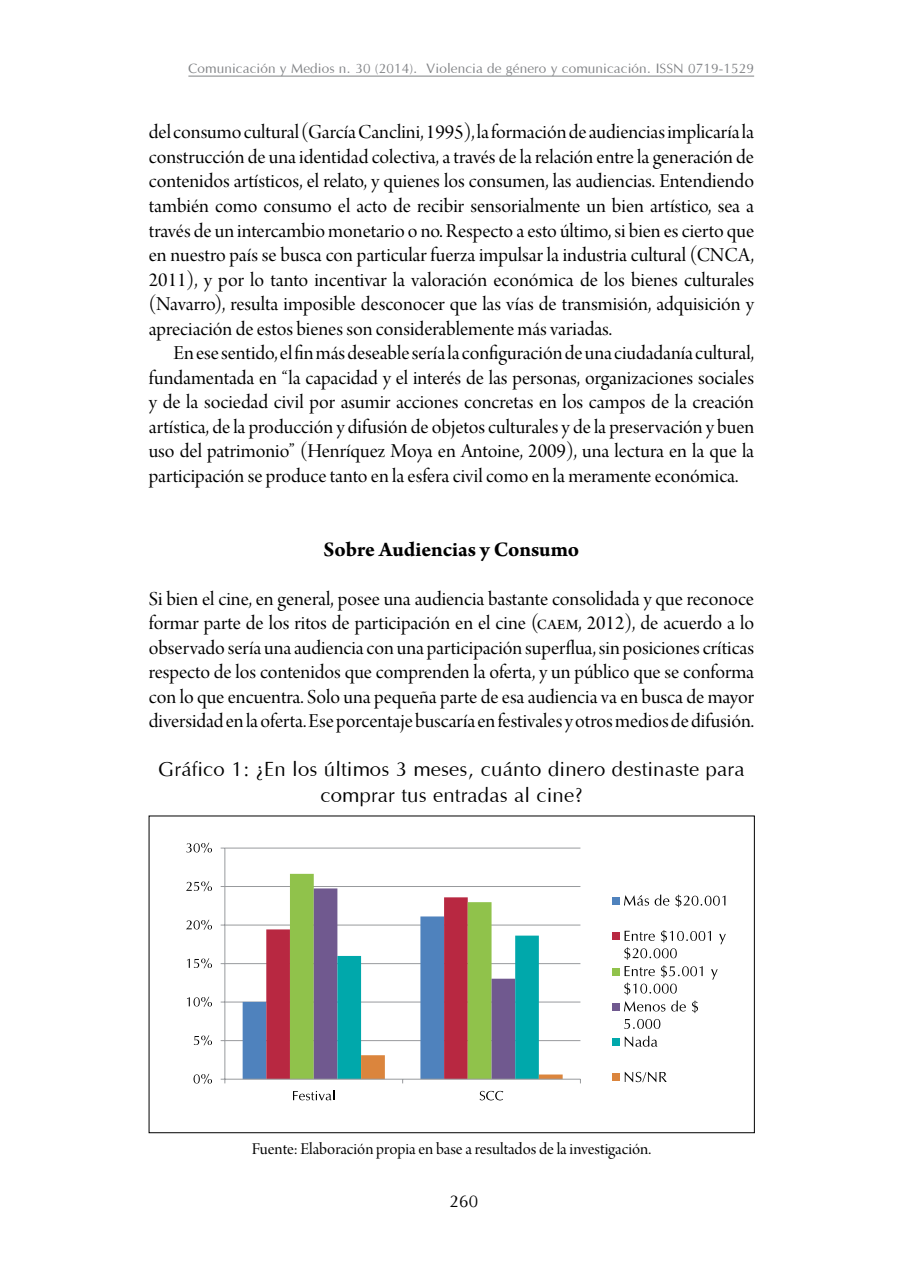
<style>
.page{position:relative;width:903px;height:1275px;background:#fff}
.page>*{position:absolute;margin:0;border:0;box-sizing:border-box;transform-origin:0 0}
.t1{font:700 21.88px "Arno Pro";letter-spacing:-.005em;color:#000}
.t2{font:21px/24.5px "Arno Pro Display";letter-spacing:.01em;color:#000;text-align:justify}
.t3{font:21px/25.2px "Optane";color:#000;text-align:center}
.t4{font:17.5px "Arno Pro Display";letter-spacing:.005em;color:#000}
.t5{font:17.5px "Optane";color:#000}
.t6{font:14px "Optane";color:#808285}
</style>
<div class="page">
<hr style="left:188px;top:76px;width:566px;height:1px;background:#808285">
<hr style="left:225px;top:848px;width:355px;height:1px;background:#989a9d">
<hr style="left:225px;top:886px;width:355px;height:1px;background:#989a9d">
<hr style="left:225px;top:925px;width:355px;height:1px;background:#989a9d">
<hr style="left:225px;top:963px;width:355px;height:1px;background:#989a9d">
<hr style="left:225px;top:1002px;width:355px;height:1px;background:#989a9d">
<hr style="left:225px;top:1040px;width:355px;height:1px;background:#989a9d">
<hr style="left:225px;top:848px;width:1px;height:231px;background:#989a9d">
<hr style="left:225px;top:1079px;width:355px;height:1px;background:#989a9d">
<svg style="left:243px;top:874px;width:320px;height:209px"></svg>
<svg style="left:194px;top:1074px;width:18px;height:10px"></svg>
<svg style="left:194px;top:1035px;width:18px;height:10px"></svg>
<svg style="left:187px;top:997px;width:25px;height:10px"></svg>
<svg style="left:187px;top:958px;width:25px;height:10px"></svg>
<svg style="left:186px;top:920px;width:26px;height:10px"></svg>
<svg style="left:186px;top:881px;width:26px;height:10px"></svg>
<svg style="left:186px;top:843px;width:26px;height:10px"></svg>
<svg style="left:293px;top:1090px;width:41px;height:10px"></svg>
<svg style="left:480px;top:1091px;width:23px;height:9px"></svg>
<div style="left:612px;top:897px;width:8px;height:8px;background:#4f82bd"></div>
<svg style="left:624px;top:895px;width:25px;height:11px"></svg>
<svg style="left:655px;top:895px;width:14px;height:11px"></svg>
<svg style="left:675px;top:895px;width:50px;height:12px"></svg>
<div style="left:612px;top:932px;width:8px;height:8px;background:#b82841"></div>
<div style="left:612px;top:968px;width:8px;height:7px;background:#90c24b"></div>
<div style="left:612px;top:1003px;width:8px;height:8px;background:#70598f"></div>
<svg style="left:624px;top:930px;width:102px;height:83px"></svg>
<svg style="left:624px;top:1019px;width:36px;height:10px"></svg>
<div style="left:612px;top:1038px;width:8px;height:8px;background:#00a8ab"></div>
<svg style="left:625px;top:1036px;width:32px;height:11px"></svg>
<div style="left:612px;top:1074px;width:8px;height:7px;background:#db853d"></div>
<svg style="left:625px;top:1072px;width:42px;height:10px"></svg>
<p class="t6" style="left:188px;top:61px;width:567px">Comunicación y Medios n. 30 (2014). Violencia de género y comunicación. ISSN 0719-1529</p>
<p class="t2" style="left:149px;top:121px;width:607px">del consumo cultural (García Canclini, 1995), la formación de audiencias implicaría la construcción de una identidad colectiva, a través de la relación entre la generación de contenidos artísticos, el relato, y quienes los consumen, las audiencias. Entendiendo también como consumo el acto de recibir sensorialmente un bien artístico, sea a través de un intercambio monetario o no. Respecto a esto último, si bien es cierto que en nuestro país se busca con particular fuerza impulsar la industria cultural (CNCA, 2011), y por lo tanto incentivar la valoración económica de los bienes culturales (Navarro), resulta imposible desconocer que las vías de transmisión, adquisición y apreciación de estos bienes son considerablemente más variadas.</p>
<p class="t2" style="left:149px;top:342px;width:607px;text-indent:25px">En ese sentido, el fin más deseable sería la configuración de una ciudadanía cultural, fundamentada en “la capacidad y el interés de las personas, organizaciones sociales y de la sociedad civil por asumir acciones concretas en los campos de la creación artística, de la producción y difusión de objetos culturales y de la preservación y buen uso del patrimonio” (Henríquez Moya en Antoine, 2009), una lectura en la que la participación se produce tanto en la esfera civil como en la meramente económica.</p>
<p class="t1" style="left:324px;top:536px;width:257px">Sobre Audiencias y Consumo</p>
<p class="t2" style="left:149px;top:588px;width:607px">Si bien el cine, en general, posee una audiencia bastante consolidada y que reconoce formar parte de los ritos de participación en el cine (caem, 2012), de acuerdo a lo observado sería una audiencia con una participación superflua, sin posiciones críticas respecto de los contenidos que comprenden la oferta, y un público que se conforma con lo que encuentra. Solo una pequeña parte de esa audiencia va en busca de mayor diversidad en la oferta. Ese porcentaje buscaría en festivales y otros medios de difusión.</p>
<p class="t3" style="left:158px;top:757px;width:588px">Gráfico 1: ¿En los últimos 3 meses, cuánto dinero destinaste para comprar tus entradas al cine?</p>
<p class="t4" style="left:252px;top:1139px;width:401px">Fuente: Elaboración propia en base a resultados de la investigación.</p>
<p class="t5" style="left:449px;top:1190px;width:30px">260</p>
</div>
